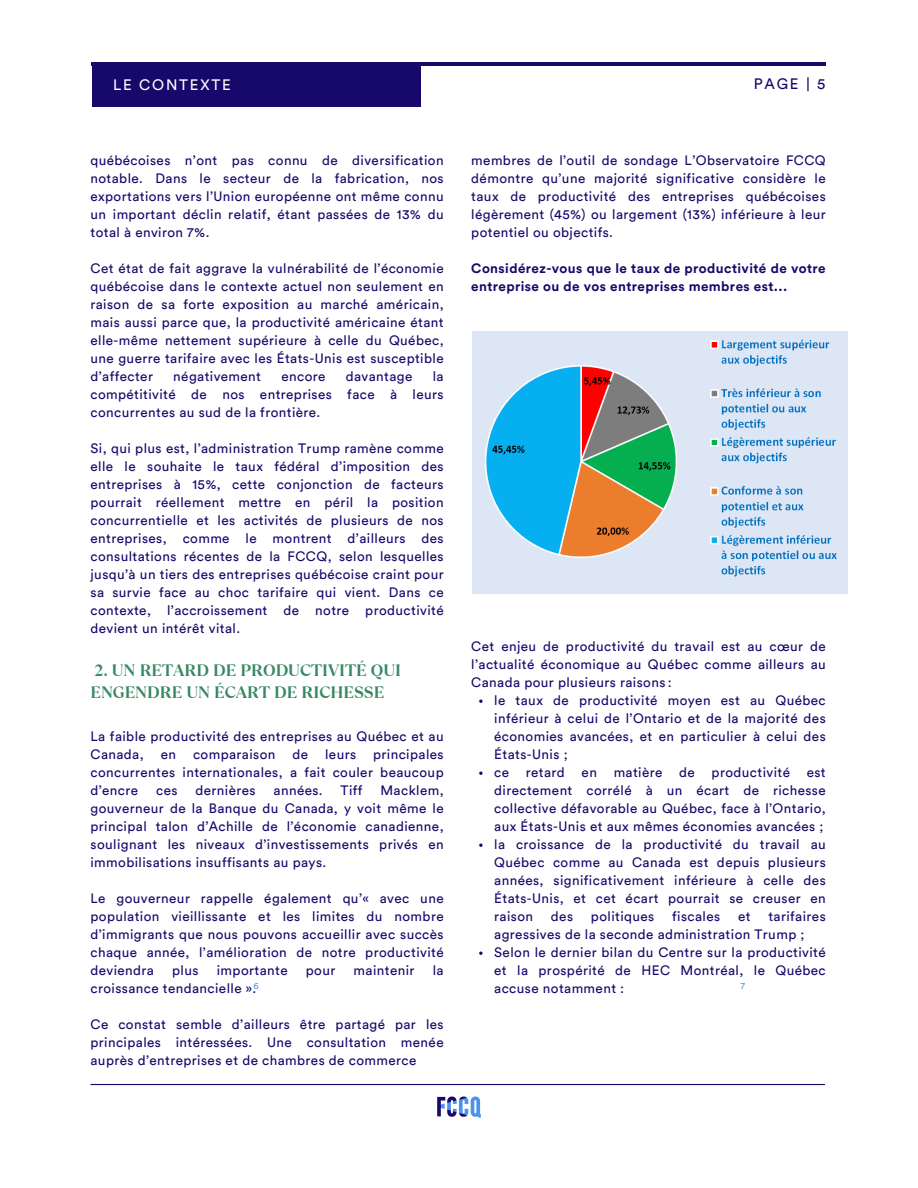
<style>
.page{position:relative;width:918px;height:1188px;background:#fff}
.page>*{position:absolute;margin:0;border:0;box-sizing:border-box;transform-origin:0 0}
.t1{font:700 16.5px/22.5px "TT Ramillas";color:#368862}
.t2{font:15px "Circular Std";letter-spacing:.12em;color:#fff}
.t3{font:15px "Circular Std";color:#17086b}
.t4{font:13.5px/18px "Circular Std";letter-spacing:.03em;color:#17086b;text-align:justify}
.t5{font:700 13.5px/18px "Circular Std";letter-spacing:.03em;color:#17086b}
.t6{font:9px "Circular Std";color:#4e92f0}
</style>
<div class="page">
<div style="left:92px;top:63px;width:328px;height:44px;background:#17086b"></div>
<hr style="left:92px;top:62px;width:734px;height:4px;background:#17086b">
<img style="left:437px;top:1096px;width:44px;height:22px">
<svg style="left:479px;top:700px;width:4px;height:3px"></svg>
<svg style="left:479px;top:772px;width:4px;height:3px"></svg>
<svg style="left:479px;top:844px;width:4px;height:3px"></svg>
<svg style="left:479px;top:952px;width:4px;height:3px"></svg>
<hr style="left:90px;top:1084px;width:735px;height:1px;background:#17086b">
<img style="left:473px;top:332px;width:374px;height:261px">
<h2 class="t2" style="left:113px;top:77px;width:119px">LE CONTEXTE</h2>
<p class="t3" style="left:754px;top:77px;width:73px">PAGE | 5</p>
<p class="t4" style="left:90px;top:152px;width:355px">québécoises n’ont pas connu de diversification notable. Dans le secteur de la fabrication, nos exportations vers l’Union européenne ont même connu un important déclin relatif, étant passées de 13% du total à environ 7%.</p>
<p class="t4" style="left:90px;top:260px;width:355px">Cet état de fait aggrave la vulnérabilité de l’économie québécoise dans le contexte actuel non seulement en raison de sa forte exposition au marché américain, mais aussi parce que, la productivité américaine étant elle-même nettement supérieure à celle du Québec, une guerre tarifaire avec les États-Unis est susceptible d’affecter</p>
<p class="t4" style="left:173px;top:368px;width:89px">négativement</p>
<p class="t4" style="left:281px;top:368px;width:46px">encore</p>
<p class="t4" style="left:346px;top:368px;width:68px">davantage</p>
<p class="t4" style="left:90px;top:368px;width:355px;text-indent:342px">la compétitivité de nos entreprises face à leurs concurrentes au sud de la frontière.</p>
<h1 class="t4" style="left:90px;top:440px;width:355px">Si, qui plus est, l’administration Trump ramène comme elle le souhaite le taux fédéral d’imposition des entreprises à 15%, cette conjonction de facteurs pourrait réellement mettre en péril la position concurrentielle et les activités de plusieurs de nos entreprises, comme le montrent d’ailleurs des consultations récentes de la FCCQ, selon lesquelles jusqu’à un tiers des entreprises québécoise craint pour sa survie face au choc tarifaire qui vient. Dans ce contexte, l’accroissement de notre productivité devient un intérêt vital.</h1>
<h2 class="t4" style="left:471px;top:152px;width:356px">membres de l’outil de sondage L’Observatoire FCCQ démontre qu’une majorité significative considère le taux de productivité des entreprises québécoises légèrement (45%) ou largement (13%) inférieure à leur potentiel ou objectifs.</h2>
<h2 class="t5" style="left:471px;top:260px;width:356px">Considérez-vous que le taux de productivité de votre entreprise ou de vos entreprises membres est...</h2>
<h2 class="t4" style="left:471px;top:638px;width:356px">Cet enjeu de productivité du travail est au cœur de l’actualité économique au Québec comme ailleurs au Canada pour plusieurs raisons :</h2>
<h2 class="t4" style="left:494px;top:692px;width:333px">le taux de productivité moyen est au Québec inférieur à celui de l’Ontario et de la majorité des économies avancées, et en particulier à celui des États-Unis ;</h2>
<h1 class="t4" style="left:494px;top:764px;width:333px">ce retard en matière de productivité est directement corrélé à un écart de richesse collective défavorable au Québec, face à l’Ontario, aux États-Unis et aux mêmes économies avancées ;</h1>
<p class="t4" style="left:494px;top:836px;width:333px">la croissance de la productivité du travail au Québec comme au Canada est depuis plusieurs années, significativement inférieure à celle des États-Unis, et cet écart pourrait se creuser en raison</p>
<p class="t1" style="left:90px;top:659px;width:312px">2. UN RETARD DE PRODUCTIVITÉ QUI<br>ENGENDRE UN ÉCART DE RICHESSE</p>
<h1 class="t4" style="left:90px;top:728px;width:355px">La faible productivité des entreprises au Québec et au<br>Canada,</h1>
<h1 class="t4" style="left:90px;top:746px;width:355px;text-indent:283px">principales concurrentes internationales, a fait couler beaucoup d’encre</h1>
<h1 class="t4" style="left:161px;top:746px;width:17px">en</h1>
<h1 class="t4" style="left:193px;top:746px;width:84px">comparaison</h1>
<h1 class="t4" style="left:292px;top:746px;width:17px">de</h1>
<h1 class="t4" style="left:325px;top:746px;width:33px">leurs</h1>
<h1 class="t4" style="left:156px;top:782px;width:23px">ces</h1>
<h1 class="t4" style="left:195px;top:782px;width:62px">dernières</h1>
<h1 class="t4" style="left:274px;top:782px;width:51px">années.</h1>
<h1 class="t4" style="left:341px;top:782px;width:23px">Tiff</h1>
<h1 class="t4" style="left:90px;top:782px;width:355px;text-indent:290px">Macklem, gouverneur de la Banque du Canada, y voit même le principal talon d’Achille de l’économie canadienne, soulignant les niveaux d’investissements privés en immobilisations insuffisants au pays.</h1>
<h2 class="t4" style="left:90px;top:890px;width:355px">Le gouverneur rappelle également qu’« avec une population vieillissante et les limites du nombre d’immigrants que nous pouvons accueillir avec succès chaque année, l’amélioration de notre productivité deviendra</h2>
<p class="t4" style="left:494px;top:908px;width:333px;text-indent:274px">tarifaires agressives de la seconde administration Trump ;</p>
<h2 class="t4" style="left:494px;top:944px;width:333px">Selon le dernier bilan du Centre sur la productivité et la prospérité de HEC Montréal, le Québec accuse notamment :</h2>
<p class="t4" style="left:551px;top:908px;width:24px">des</p>
<p class="t4" style="left:591px;top:908px;width:65px">politiques</p>
<p class="t4" style="left:672px;top:908px;width:50px">fiscales</p>
<p class="t4" style="left:738px;top:908px;width:14px">et</p>
<h2 class="t4" style="left:172px;top:962px;width:28px">plus</h2>
<h2 class="t4" style="left:217px;top:962px;width:72px">importante</h2>
<h2 class="t4" style="left:306px;top:962px;width:31px">pour</h2>
<h2 class="t4" style="left:354px;top:962px;width:62px">maintenir</h2>
<h2 class="t4" style="left:433px;top:962px;width:12px">la</h2>
<h2 class="t4" style="left:90px;top:980px;width:167px">croissance tendancielle ».</h2>
<h2 class="t4" style="left:90px;top:1016px;width:355px">Ce constat semble d’ailleurs être partagé par les principales intéressées. Une consultation menée auprès d’entreprises et de chambres de commerce</h2>
<p class="t6" style="left:254px;top:982px;width:7px">6</p>
<p class="t6" style="left:741px;top:982px;width:6px">7</p>
</div>
